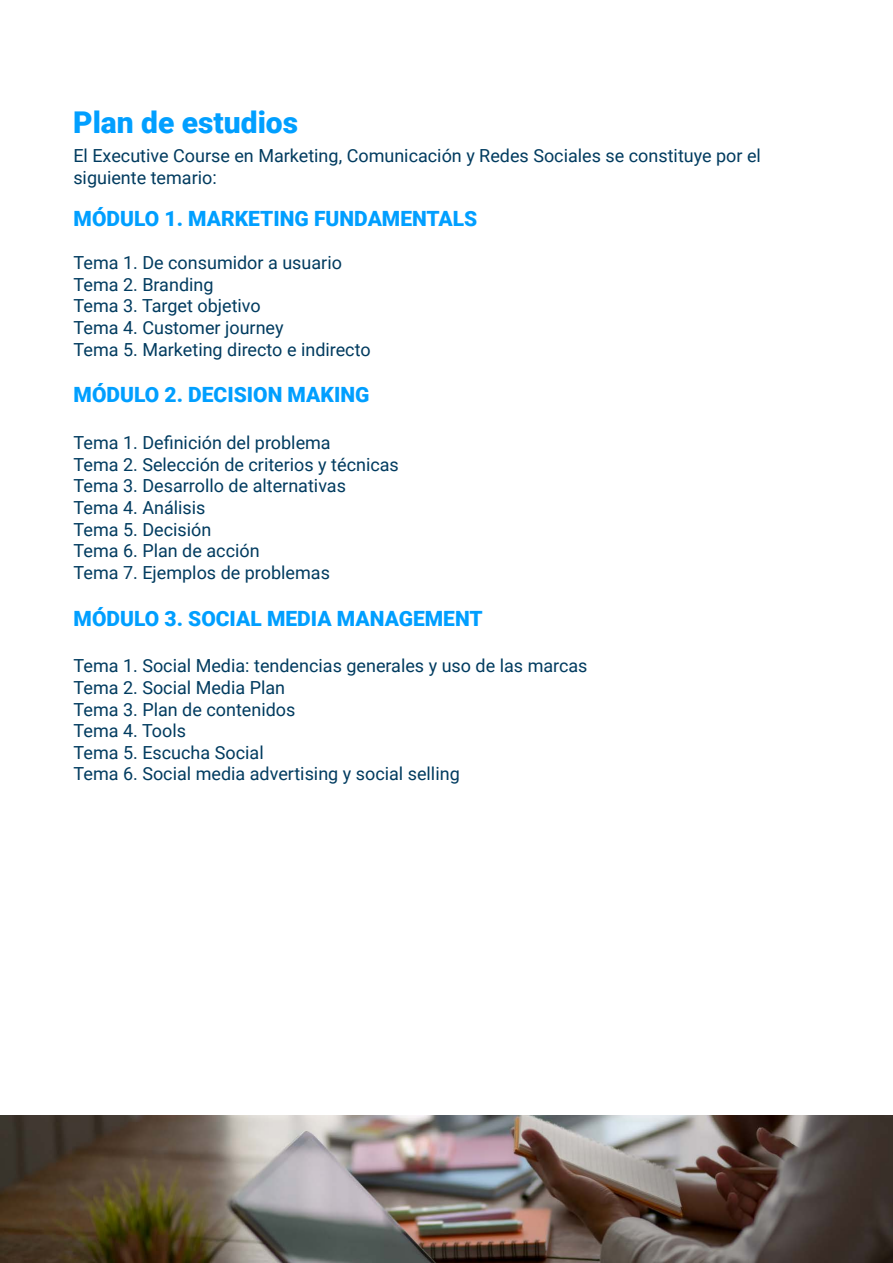
<style>
.page{position:relative;width:893px;height:1263px;background:#fff}
.page>*{position:absolute;margin:0;border:0;box-sizing:border-box;transform-origin:0 0}
.t1{font:900 30px "Roboto";color:#019fff}
.t2{font:900 21px "Roboto";color:#019fff}
.t3{font:18px/21.6px "Roboto";color:#003b5f}
</style>
<div class="page">
<img style="left:0;top:1116px;width:892px;height:147px">
<h1 class="t1" style="left:73px;top:101px;width:227px">Plan de estudios</h1>
<p class="t3" style="left:73px;top:144px;width:689px">El Executive Course en Marketing, Comunicación y Redes Sociales se constituye por el siguiente temario:</p>
<p class="t2" style="left:74px;top:204px;width:405px">MÓDULO 1. MARKETING FUNDAMENTALS</p>
<p class="t3" style="left:74px;top:251px;width:299px">Tema 1. De consumidor a usuario<br>Tema 2. Branding<br>Tema 3. Target objetivo<br>Tema 4. Customer journey<br>Tema 5. Marketing directo e indirecto</p>
<p class="t2" style="left:74px;top:380px;width:297px">MÓDULO 2. DECISION MAKING</p>
<p class="t3" style="left:74px;top:431px;width:327px">Tema 1. Definición del problema<br>Tema 2. Selección de criterios y técnicas<br>Tema 3. Desarrollo de alternativas<br>Tema 4. Análisis<br>Tema 5. Decisión<br>Tema 6. Plan de acción<br>Tema 7. Ejemplos de problemas</p>
<p class="t2" style="left:74px;top:603px;width:411px">MÓDULO 3. SOCIAL MEDIA MANAGEMENT</p>
<p class="t3" style="left:74px;top:654px;width:515px">Tema 1. Social Media: tendencias generales y uso de las marcas<br>Tema 2. Social Media Plan<br>Tema 3. Plan de contenidos<br>Tema 4. Tools<br>Tema 5. Escucha Social<br>Tema 6. Social media advertising y social selling</p>
</div>
